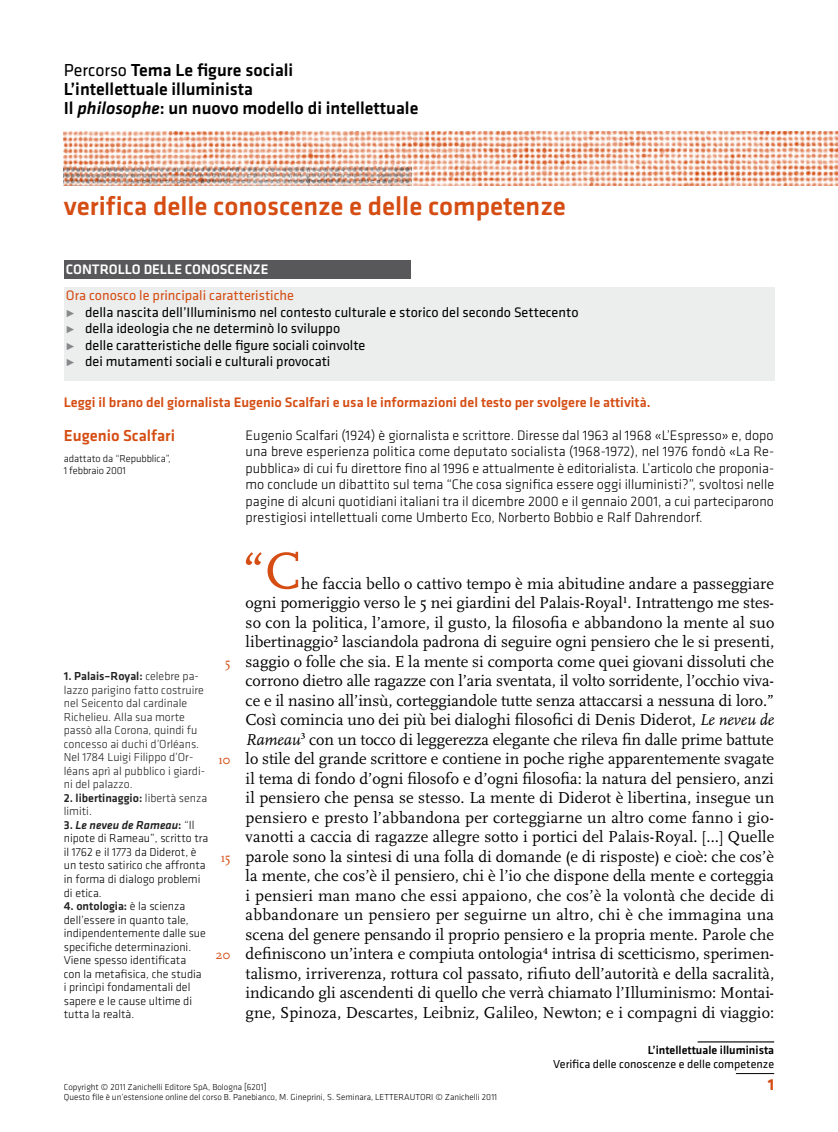
<style>
.page{position:relative;width:838px;height:1132px;background:#fff}
.page>*{position:absolute;margin:0;border:0;box-sizing:border-box;transform-origin:0 0}
.BRANO_Testo_con_capo{font:54px "Scala OT";color:#d54d13}
.t1{font:500 27px "Klavika";color:#d54d13}
.Titoletto_opera{font:500 18px "Klavika";color:#000}
.BRANO_Testo_con_capo-2{font:16.5px/19.5px "Scala OT";letter-spacing:.005em;color:#000;text-align:justify}
.BRANO_autore{font:500 16.5px "Klavika";color:#d54d13}
.t2{font:700 16.5px "Klavika";color:#d54d13}
.CAPPELLO_BRANO{font:300 14.25px/16.5px "Klavika";letter-spacing:.005em;color:#000;text-align:justify}
.VERIFICHE_intro{font:14.25px "Klavika";color:#000}
.VERIFICA_consegna{font:500 14.25px "Klavika";color:#d54d13}
.t3{font:14.25px "Klavika";color:#d54d13}
.t4{font:500 14.25px "Klavika";color:#fff}
.t5{font:13.5px "Scala OT";color:#d54d13}
.note{font:300 12px/13.5px "Klavika";color:#000}
.note-2{font:300 12px/13.5px "Klavika";color:#222}
.t6{font:12px/13.5px "Klavika";color:#000;text-align:right}
.BRANO_fonte{font:300 10.5px/12px "Klavika";letter-spacing:-.01em;color:#000}
.t7{font:300 9px "Klavika";color:#000}
.s1{font-weight:400}
.s2{font-style:italic}
.s3{font-weight:700;color:#87888a}
.s4{font-weight:500}
.s5{font-weight:500;color:#222}
.s6{font-weight:500;font-style:italic;color:#222}
.s7{color:#222}
</style>
<div class="page">
<hr style="left:697px;top:1040px;width:77px;height:2px;background:#000">
<hr style="left:736px;top:1072px;width:38px;height:1px;background:#000">
<img style="left:64px;top:132px;width:774px;height:54px">
<img style="left:64px;top:168px;width:348px;height:18px">
<div style="left:64px;top:287px;width:710px;height:93px;background:#eceded"></div>
<div style="left:64px;top:260px;width:346px;height:18px;background:#58585a"></div>
<p class="Titoletto_opera" style="left:64px;top:61px;width:231px"><span class="s1">Percorso</span> Tema Le figure sociali</p>
<p class="Titoletto_opera" style="left:64px;top:79px;width:191px">L’intellettuale illuminista</p>
<p class="Titoletto_opera" style="left:64px;top:98px;width:356px">Il <span class="s2">philosophe</span>: un nuovo modello di intellettuale</p>
<p class="t1" style="left:64px;top:191px;width:503px">verifica delle conoscenze e delle competenze</p>
<p class="t4" style="left:66px;top:261px;width:204px">CONTROLLO DELLE CONOSCENZE</p>
<p class="t3" style="left:66px;top:288px;width:230px">Ora conosco le principali caratteristiche</p>
<p class="VERIFICHE_intro" style="left:66px;top:304px;width:514px"><span class="s3">•</span> della nascita dell’Illuminismo nel contesto culturale e storico del secondo Settecento</p>
<p class="VERIFICHE_intro" style="left:66px;top:321px;width:276px"><span class="s3">•</span> della ideologia che ne determinò lo sviluppo</p>
<p class="VERIFICHE_intro" style="left:66px;top:337px;width:301px"><span class="s3">•</span> delle caratteristiche delle figure sociali coinvolte</p>
<p class="VERIFICHE_intro" style="left:66px;top:354px;width:266px"><span class="s3">•</span> dei mutamenti sociali e culturali provocati</p>
<p class="VERIFICA_consegna" style="left:64px;top:394px;width:588px">Leggi il brano del giornalista Eugenio Scalfari e usa le informazioni del testo per svolgere le attività.</p>
<p class="BRANO_autore" style="left:64px;top:426px;width:113px">Eugenio Scalfari</p>
<p class="BRANO_fonte" style="left:64px;top:452px;width:108px">adattato da “Repubblica”,<br>1 febbraio 2001</p>
<p class="note-2" style="left:64px;top:669px;width:143px"><span class="s4">1. Palais–Royal:</span> celebre pa&shy;lazzo parigino fatto costruire nel Seicento dal cardinale<br>Richelieu. Alla sua morte passò alla Corona, quindi fu concesso ai duchi d’Orléans.<br>Nel 1784 Luigi Filippo d’Or&shy;léans aprì al pubblico i giardi&shy;ni del palazzo.</p>
<p class="note-2" style="left:64px;top:791px;width:145px"><span class="s4">2. libertinaggio:</span> libertà senza limiti.</p>
<p class="note" style="left:64px;top:818px;width:146px"><span class="s5">3.</span> <span class="s6">Le neveu de Rameau</span><span class="s5">:</span> <span class="s7">“</span>Il nipote di Rameau”, scritto tra il 1762 e il 1773 da Diderot, è un testo satirico che affronta in forma di dialogo problemi di etica.</p>
<p class="note" style="left:64px;top:899px;width:144px"><span class="s5">4. ontologia:</span> è la scienza dell’essere in quanto tale, indipendentemente dalle sue specifiche determinazioni.<br>Viene spesso identificata con la metafisica, che studia i princìpi fondamentali del sapere e le cause ultime di tutta la realtà.</p>
<p class="t5" style="left:225px;top:654px;width:7px">5</p>
<p class="t5" style="left:219px;top:752px;width:13px">10</p>
<p class="t5" style="left:221px;top:849px;width:11px">15</p>
<p class="t5" style="left:215px;top:947px;width:17px">20</p>
<p class="CAPPELLO_BRANO" style="left:246px;top:427px;width:530px">Eugenio Scalfari (1924) è giornalista e scrittore. Diresse dal 1963 al 1968 «L’Espresso» e, dopo una breve esperienza politica come deputato socialista (1968-1972), nel 1976 fondò «La Re&shy;pubblica» di cui fu direttore fino al 1996 e attualmente è editorialista. L’articolo che proponia&shy;mo conclude un dibattito sul tema “Che cosa significa essere oggi illuministi?”, svoltosi nelle pagine di alcuni quotidiani italiani tra il dicembre 2000 e il gennaio 2001, a cui parteciparono prestigiosi intellettuali come Umberto Eco, Norberto Bobbio e Ralf Dahrendorf.</p>
<p class="BRANO_Testo_con_capo" style="left:242px;top:541px;width:60px">“C</p>
<p class="BRANO_Testo_con_capo-2" style="left:246px;top:573px;width:530px;text-indent:55px">he faccia bello o cattivo tempo è mia abitudine andare a passeggiare ogni pomeriggio verso le 5 nei giardini del Palais-Royal<sup>1</sup>. Intrattengo me stes&shy;so con la politica, l’amore, il gusto, la filosofia e abbandono la mente al suo libertinaggio<sup>2</sup> lasciandola padrona di seguire ogni pensiero che le si presenti, saggio o folle che sia. E la mente si comporta come quei giovani dissoluti che corrono dietro alle ragazze con l’aria sventata, il volto sorridente, l’occhio viva&shy;ce e il nasino all’insù, corteggiandole tutte senza attaccarsi a nessuna di loro.” Così comincia uno dei più bei dialoghi filosofici di Denis Diderot, <span class="s2">Le neveu de Rameau</span><sup>3</sup> con un tocco di leggerezza elegante che rileva fin dalle prime battute lo stile del grande scrittore e contiene in poche righe apparentemente svagate il tema di fondo d’ogni filosofo e d’ogni filosofia: la natura del pensiero, anzi il pensiero che pensa se stesso. La mente di Diderot è libertina, insegue un pensiero e presto l’abbandona per corteggiarne un altro come fanno i gio&shy;vanotti a caccia di ragazze allegre sotto i portici del Palais-Royal. […] Quelle parole sono la sintesi di una folla di domande (e di risposte) e cioè: che cos’è la mente, che cos’è il pensiero, chi è l’io che dispone della mente e corteggia i pensieri man mano che essi appaiono, che cos’è la volontà che decide di abbandonare un pensiero per seguirne un altro, chi è che immagina una scena del genere pensando il proprio pensiero e la propria mente. Parole che definiscono un’intera e compiuta ontologia<sup>4</sup> intrisa di scetticismo, sperimen&shy;talismo, irriverenza, rottura col passato, rifiuto dell’autorità e della sacralità, indicando gli ascendenti di quello che verrà chiamato l’Illuminismo: Montai&shy;gne, Spinoza, Descartes, Leibniz, Galileo, Newton; e i compagni di viaggio:</p>
<p class="t7" style="left:64px;top:1081px;width:204px">Copyright © 2011 Zanichelli Editore SpA, Bologna [6201]</p>
<p class="t7" style="left:64px;top:1091px;width:435px">Questo file è un’estensione online del corso B. Panebianco, M. Gineprini, S. Seminara, LETTERAUTORI © Zanichelli 2011</p>
<p class="t6" style="left:553px;top:1043px;width:222px"><span class="s4">L’intellettuale illuminista<br></span>Verifica delle conoscenze e delle competenze</p>
<p class="t2" style="left:767px;top:1075px;width:8px">1</p>
</div>
